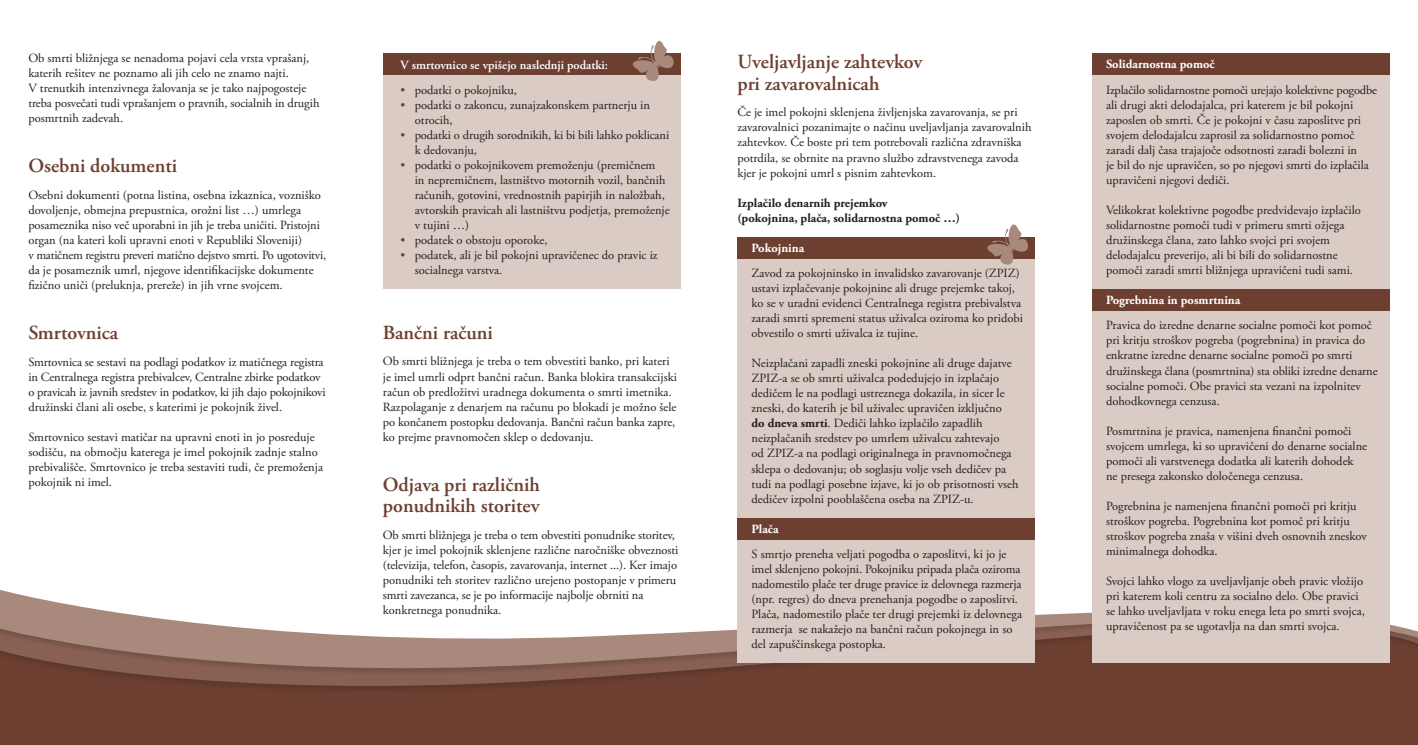
<style>
.page{position:relative;width:1418px;height:745px;background:#fff}
.page>*{position:absolute;margin:0;border:0;box-sizing:border-box;transform-origin:0 0}
.t1{font:600 20px/21.9px "Adobe Garamond Pro";color:#6d3f31}
.t2{font:12.5px/15px "Adobe Garamond Pro";color:#231f20}
.t3{font:700 12.5px/15px "Adobe Garamond Pro";color:#231f20}
.t4{font:700 12.5px "Adobe Garamond Pro";color:#fff}
.t5{font:600 12.5px "Adobe Garamond Pro";color:#fff}
.s1{color:#6d3f31}
.s2{font-weight:700}
</style>
<div class="page">
<div style="left:0;top:701px;width:1417px;height:43px;background:#6d3f31"></div>
<svg style="left:0;top:682px;width:1417px;height:19px;background:#6c3f31"></svg>
<svg style="left:0;top:586px;width:1417px;height:96px"></svg>
<div style="left:383px;top:53px;width:297px;height:235px;background:#daccc4"></div>
<div style="left:383px;top:53px;width:297px;height:22px;background:#6d3f31"></div>
<svg style="left:632px;top:41px;width:41px;height:40px"></svg>
<div style="left:737px;top:237px;width:298px;height:425px;background:#daccc4"></div>
<div style="left:737px;top:237px;width:298px;height:21px;background:#6d3f31"></div>
<div style="left:737px;top:518px;width:298px;height:22px;background:#6d3f31"></div>
<svg style="left:987px;top:224px;width:41px;height:40px"></svg>
<div style="left:1091px;top:53px;width:298px;height:609px;background:#daccc4"></div>
<div style="left:1091px;top:53px;width:298px;height:22px;background:#6d3f31"></div>
<div style="left:1091px;top:289px;width:298px;height:22px;background:#6d3f31"></div>
<p class="t2" style="left:28px;top:51px;width:292px">Ob smrti bližnjega se nenadoma pojavi cela vrsta vprašanj, katerih rešitev ne poznamo ali jih celo ne znamo najti.<br>V trenutkih intenzivnega žalovanja se je tako najpogosteje treba posvečati tudi vprašanjem o pravnih, socialnih in drugih posmrtnih zadevah.</p>
<p class="t5" style="left:400px;top:57px;width:209px">V smrtovnico se vpišejo naslednji podatki:</p>
<p class="t2" style="left:400px;top:83px;width:118px"><span class="s1">•</span> podatki o pokojniku,</p>
<p class="t2" style="left:415px;top:98px;width:237px;text-indent:-14px"><span class="s1">•</span> podatki o zakoncu, zunajzakonskem partnerju in otrocih,</p>
<p class="t2" style="left:415px;top:128px;width:256px;text-indent:-14px"><span class="s1">•</span> podatki o drugih sorodnikih, ki bi bili lahko poklicani k dedovanju,</p>
<p class="t2" style="left:415px;top:158px;width:256px;text-indent:-14px"><span class="s1">•</span> podatki o pokojnikovem premoženju (premičnem<br>in nepremičnem, lastništvo motornih vozil, bančnih računih, gotovini, vrednostnih papirjih in naložbah, avtorskih pravicah ali lastništvu podjetja, premoženje v tujini …)</p>
<p class="t2" style="left:400px;top:233px;width:148px"><span class="s1">•</span> podatek o obstoju oporoke,</p>
<p class="t2" style="left:415px;top:248px;width:244px;text-indent:-14px"><span class="s1">•</span> podatek, ali je bil pokojni upravičenec do pravic iz socialnega varstva.</p>
<h1 class="t1" style="left:28px;top:155px;width:150px">Osebni dokumenti</h1>
<p class="t2" style="left:28px;top:188px;width:299px">Osebni dokumenti (potna listina, osebna izkaznica, vozniško dovoljenje, obmejna prepustnica, orožni list …) umrlega posameznika niso več uporabni in jih je treba uničiti. Pristojni organ (na kateri koli upravni enoti v Republiki Sloveniji)<br>v matičnem registru preveri matično dejstvo smrti. Po ugotovitvi, da je posameznik umrl, njegove identifikacijske dokumente fizično uniči (preluknja, prereže) in jih vrne svojcem.</p>
<h1 class="t1" style="left:28px;top:322px;width:91px">Smrtovnica</h1>
<p class="t2" style="left:28px;top:355px;width:299px">Smrtovnica se sestavi na podlagi podatkov iz matičnega registra in Centralnega registra prebivalcev, Centralne zbirke podatkov o pravicah iz javnih sredstev in podatkov, ki jih dajo pokojnikovi družinski člani ali osebe, s katerimi je pokojnik živel.</p>
<p class="t2" style="left:28px;top:430px;width:296px">Smrtovnico sestavi matičar na upravni enoti in jo posreduje sodišču, na območju katerega je imel pokojnik zadnje stalno prebivališče. Smrtovnico je treba sestaviti tudi, če premoženja pokojnik ni imel.</p>
<h1 class="t1" style="left:383px;top:321px;width:112px">Bančni računi</h1>
<p class="t2" style="left:383px;top:354px;width:295px">Ob smrti bližnjega je treba o tem obvestiti banko, pri kateri je imel umrli odprt bančni račun. Banka blokira transakcijski račun ob predložitvi uradnega dokumenta o smrti imetnika.<br>Razpolaganje z denarjem na računu po blokadi je možno šele po končanem postopku dedovanja. Bančni račun banka zapre, ko prejme pravnomočen sklep o dedovanju.</p>
<h1 class="t1" style="left:383px;top:473px;width:159px">Odjava pri različnih ponudnikih storitev</h1>
<p class="t2" style="left:383px;top:528px;width:297px">Ob smrti bližnjega je treba o tem obvestiti ponudnike storitev, kjer je imel pokojnik sklenjene različne naročniške obveznosti (televizija, telefon, časopis, zavarovanja, internet ...). Ker imajo ponudniki teh storitev različno urejeno postopanje v primeru smrti zavezanca, se je po informacije najbolje obrniti na konkretnega ponudnika.</p>
<h1 class="t1" style="left:737px;top:51px;width:186px">Uveljavljanje zahtevkov pri zavarovalnicah</h1>
<p class="t2" style="left:737px;top:105px;width:296px">Če je imel pokojni sklenjena življenjska zavarovanja, se pri zavarovalnici pozanimajte o načinu uveljavljanja zavarovalnih zahtevkov. Če boste pri tem potrebovali različna zdravniška potrdila, se obrnite na pravno službo zdravstvenega zavoda kjer je pokojni umrl s pisnim zahtevkom.</p>
<p class="t3" style="left:737px;top:195px;width:224px">Izplačilo denarnih prejemkov<br>(pokojnina, plača, solidarnostna pomoč …)</p>
<p class="t4" style="left:751px;top:240px;width:54px">Pokojnina</p>
<p class="t2" style="left:751px;top:266px;width:273px">Zavod za pokojninsko in invalidsko zavarovanje (ZPIZ) ustavi izplačevanje pokojnine ali druge prejemke takoj, ko se v uradni evidenci Centralnega registra prebivalstva zaradi smrti spremeni status uživalca oziroma ko pridobi obvestilo o smrti uživalca iz tujine.</p>
<p class="t2" style="left:751px;top:356px;width:268px">Neizplačani zapadli zneski pokojnine ali druge dajatve ZPIZ-a se ob smrti uživalca podedujejo in izplačajo dedičem le na podlagi ustreznega dokazila, in sicer le zneski, do katerih je bil uživalec upravičen izključno<br><span class="s2">do dneva smrti</span>. Dediči lahko izplačilo zapadlih neizplačanih sredstev po umrlem uživalcu zahtevajo<br>od ZPIZ-a na podlagi originalnega in pravnomočnega sklepa o dedovanju; ob soglasju volje vseh dedičev pa tudi na podlagi posebne izjave, ki jo ob prisotnosti vseh dedičev izpolni pooblaščena oseba na ZPIZ-u.</p>
<p class="t4" style="left:751px;top:521px;width:29px">Plača</p>
<p class="t2" style="left:751px;top:547px;width:272px">S smrtjo preneha veljati pogodba o zaposlitvi, ki jo je imel sklenjeno pokojni. Pokojniku pripada plača oziroma nadomestilo plače ter druge pravice iz delovnega razmerja (npr. regres) do dneva prenehanja pogodbe o zaposlitvi.<br>Plača, nadomestilo plače ter drugi prejemki iz delovnega razmerja se nakažejo na bančni račun pokojnega in so del zapuščinskega postopka.</p>
<p class="t4" style="left:1106px;top:57px;width:110px">Solidarnostna pomoč</p>
<p class="t2" style="left:1106px;top:82px;width:272px">Izplačilo solidarnostne pomoči urejajo kolektivne pogodbe ali drugi akti delodajalca, pri katerem je bil pokojni zaposlen ob smrti. Če je pokojni v času zaposlitve pri svojem delodajalcu zaprosil za solidarnostno pomoč zaradi dalj časa trajajoče odsotnosti zaradi bolezni in<br>je bil do nje upravičen, so po njegovi smrti do izplačila upravičeni njegovi dediči.</p>
<p class="t2" style="left:1106px;top:202px;width:256px">Velikokrat kolektivne pogodbe predvidevajo izplačilo solidarnostne pomoči tudi v primeru smrti ožjega družinskega člana, zato lahko svojci pri svojem delodajalcu preverijo, ali bi bili do solidarnostne pomoči zaradi smrti bližnjega upravičeni tudi sami.</p>
<p class="t4" style="left:1106px;top:292px;width:136px">Pogrebnina in posmrtnina</p>
<p class="t2" style="left:1106px;top:318px;width:273px">Pravica do izredne denarne socialne pomoči kot pomoč pri kritju stroškov pogreba (pogrebnina) in pravica do enkratne izredne denarne socialne pomoči po smrti družinskega člana (posmrtnina) sta obliki izredne denarne socialne pomoči. Obe pravici sta vezani na izpolnitev dohodkovnega cenzusa.</p>
<p class="t2" style="left:1106px;top:423px;width:263px">Posmrtnina je pravica, namenjena finančni pomoči svojcem umrlega, ki so upravičeni do denarne socialne pomoči ali varstvenega dodatka ali katerih dohodek ne presega zakonsko določenega cenzusa.</p>
<p class="t2" style="left:1106px;top:498px;width:262px">Pogrebnina je namenjena finančni pomoči pri kritju stroškov pogreba. Pogrebnina kot pomoč pri kritju stroškov pogreba znaša v višini dveh osnovnih zneskov minimalnega dohodka.</p>
<p class="t2" style="left:1106px;top:573px;width:260px">Svojci lahko vlogo za uveljavljanje obeh pravic vložijo pri katerem koli centru za socialno delo. Obe pravici se lahko uveljavljata v roku enega leta po smrti svojca, upravičenost pa se ugotavlja na dan smrti svojca.</p>
</div>
